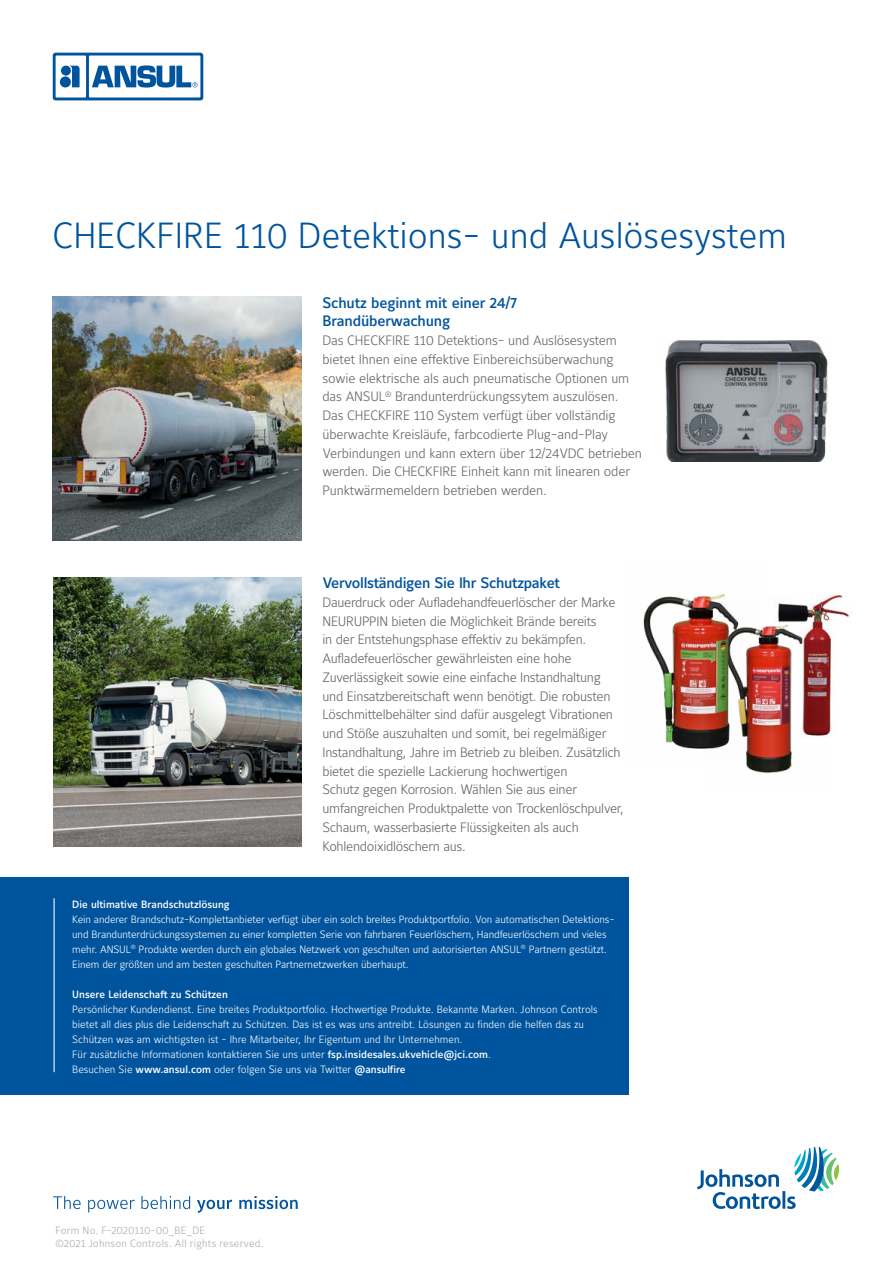
<style>
.page{position:relative;width:893px;height:1263px;background:#fff}
.page>*{position:absolute;margin:0;border:0;box-sizing:border-box;transform-origin:0 0}
.t1{font:300 36px "Maurea Jci Lf ML";color:#00549e}
.t2{font:500 15px/18.8px "Maurea Jci Lf ML";letter-spacing:-.015em;color:#00549e}
.t3{font:300 13.5px/18.8px "Maurea Jci Lf ML";letter-spacing:-.02em;color:#636466}
.t4{font:300 10.5px/15px "Maurea Jci Lf ML";letter-spacing:-.01em;color:#fff}
.t5{font:300 10.5px/13.5px "Maurea Jci Lf ML";letter-spacing:.02em;color:#a9abac}
.t6{font:500 10.5px "Maurea Jci Lf ML";color:#fff}
.s1{font-weight:500}
</style>
<div class="page">
<svg style="left:53px;top:53px;width:150px;height:47px"></svg>
<svg style="left:53px;top:1196px;width:28px;height:13px"></svg>
<svg style="left:88px;top:1200px;width:47px;height:12px"></svg>
<svg style="left:141px;top:1196px;width:49px;height:13px"></svg>
<svg style="left:197px;top:1200px;width:35px;height:13px"></svg>
<svg style="left:239px;top:1196px;width:59px;height:13px"></svg>
<svg style="left:697px;top:1147px;width:142px;height:62px"></svg>
<img style="left:665px;top:340px;width:163px;height:122px">
<img style="left:829px;top:595px;width:21px;height:139px">
<img style="left:746px;top:598px;width:83px;height:175px">
<img style="left:643px;top:594px;width:119px;height:170px">
<img style="left:53px;top:296px;width:248px;height:245px">
<img style="left:54px;top:577px;width:247px;height:269px">
<div style="left:0;top:877px;width:629px;height:218px;background:#00549e"></div>
<hr style="left:54px;top:898px;width:1px;height:174px;background:#fff">
<h1 class="t1" style="left:53px;top:213px;width:736px">CHECKFIRE 110 Detektions- und Auslösesystem</h1>
<p class="t2" style="left:322px;top:293px;width:196px">Schutz beginnt mit einer 24/7<br>Brandüberwachung</p>
<p class="t3" style="left:322px;top:331px;width:321px">Das CHECKFIRE 110 Detektions- und Auslösesystem bietet Ihnen eine effektive Einbereichsüberwachung sowie elektrische als auch pneumatische Optionen um das ANSUL<sup>®</sup> Brandunterdrückungssytem auszulösen.<br>Das CHECKFIRE 110 System verfügt über vollständig überwachte Kreisläufe, farbcodierte Plug-and-Play Verbindungen und kann extern über 12/24VDC betrieben werden. Die CHECKFIRE Einheit kann mit linearen oder Punktwärmemeldern betrieben werden.</p>
<p class="t2" style="left:322px;top:574px;width:239px">Vervollständigen Sie Ihr Schutzpaket</p>
<p class="t3" style="left:322px;top:593px;width:303px">Dauerdruck oder Aufladehandfeuerlöscher der Marke NEURUPPIN bieten die Möglichkeit Brände bereits<br>in der Entstehungsphase effektiv zu bekämpfen.<br>Aufladefeuerlöscher gewährleisten eine hohe Zuverlässigkeit sowie eine einfache Instandhaltung und Einsatzbereitschaft wenn benötigt. Die robusten Löschmittelbehälter sind dafür ausgelegt Vibrationen und Stöße auszuhalten und somit, bei regelmäßiger Instandhaltung, Jahre im Betrieb zu bleiben. Zusätzlich bietet die spezielle Lackierung hochwertigen<br>Schutz gegen Korrosion. Wählen Sie aus einer umfangreichen Produktpalette von Trockenlöschpulver, Schaum, wasserbasierte Flüssigkeiten als auch Kohlendoixidlöschern aus.</p>
<p class="t6" style="left:72px;top:898px;width:159px">Die ultimative Brandschutzlösung</p>
<p class="t4" style="left:72px;top:911px;width:544px">Kein anderer Brandschutz-Komplettanbieter verfügt über ein solch breites Produktportfolio. Von automatischen Detektions&shy;und Brandunterdrückungssystemen zu einer kompletten Serie von fahrbaren Feuerlöschern, Handfeuerlöschern und vieles mehr. ANSUL<sup>®</sup> Produkte werden durch ein globales Netzwerk von geschulten und autorisierten ANSUL<sup>®</sup> Partnern gestützt.<br>Einem der größten und am besten geschulten Partnernetzwerken überhaupt.</p>
<p class="t6" style="left:72px;top:988px;width:157px">Unsere Leidenschaft zu Schützen</p>
<p class="t4" style="left:72px;top:1001px;width:527px">Persönlicher Kundendienst. Eine breites Produktportfolio. Hochwertige Produkte. Bekannte Marken. Johnson Controls bietet all dies plus die Leidenschaft zu Schützen. Das ist es was uns antreibt. Lösungen zu finden die helfen das zu Schützen was am wichtigsten ist - Ihre Mitarbeiter, Ihr Eigentum und Ihr Unternehmen.<br>Für zusätzliche Informationen kontaktieren Sie uns unter <span class="s1">fsp.insidesales.ukvehicle@jci.com</span>.<br>Besuchen Sie <span class="s1">www.ansul.com</span> oder folgen Sie uns via Twitter <span class="s1">@ansulfire</span></p>
<p class="t5" style="left:55px;top:1223px;width:210px">Form No. F-2020110-00_BE_DE<br>©2021 Johnson Controls. All rights reserved.</p>
</div>
